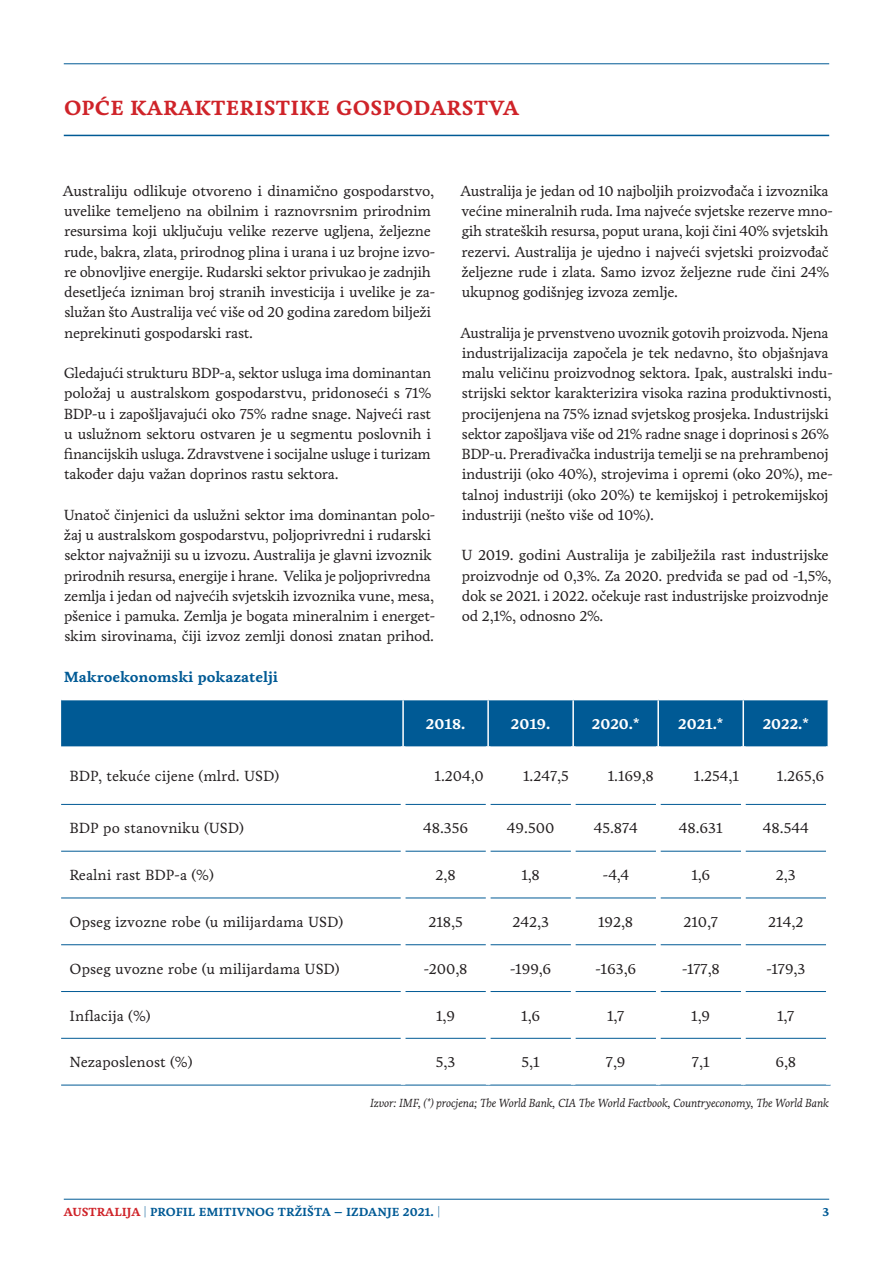
<style>
.page{position:relative;width:893px;height:1263px;background:#fff}
.page>*{position:absolute;margin:0;border:0;box-sizing:border-box;transform-origin:0 0}
.naslov{font:700 21px "Livory";letter-spacing:.015em;color:#cf2329}
.bullet{font:15px/20.2px "Livory";letter-spacing:-.02em;color:#231f20}
.tablica_1_stupac_bol{font:15px "Livory";color:#231f20}
.tekst{font:700 15px "Livory";color:#fff}
.podnaslov{font:700 15px "Livory";color:#005a95}
.bullet-2{font:italic 12px "Livory";letter-spacing:-.02em;color:#231f20}
.t1{font:700 12px "Livory";color:#005a95}
.s1{color:#cf2329}
.s2{font-weight:400}
</style>
<div class="page">
<hr style="left:64px;top:1199px;width:765px;height:1px;background:#005a95">
<hr style="left:64px;top:63px;width:765px;height:1px;background:#005a95">
<hr style="left:64px;top:135px;width:765px;height:1px;background:#005a95">
<div style="left:61px;top:700px;width:766px;height:46px;background:#005a95"></div>
<hr style="left:61px;top:804px;width:340px;height:1px;background:#005a95">
<hr style="left:405px;top:804px;width:81px;height:1px;background:#005a95">
<hr style="left:490px;top:804px;width:81px;height:1px;background:#005a95">
<hr style="left:575px;top:804px;width:81px;height:1px;background:#005a95">
<hr style="left:660px;top:804px;width:81px;height:1px;background:#005a95">
<hr style="left:745px;top:804px;width:81px;height:1px;background:#005a95">
<hr style="left:61px;top:851px;width:340px;height:1px;background:#005a95">
<hr style="left:405px;top:851px;width:81px;height:1px;background:#005a95">
<hr style="left:490px;top:851px;width:81px;height:1px;background:#005a95">
<hr style="left:575px;top:851px;width:81px;height:1px;background:#005a95">
<hr style="left:660px;top:851px;width:81px;height:1px;background:#005a95">
<hr style="left:745px;top:851px;width:81px;height:1px;background:#005a95">
<hr style="left:61px;top:897px;width:340px;height:1px;background:#005a95">
<hr style="left:405px;top:897px;width:81px;height:1px;background:#005a95">
<hr style="left:490px;top:897px;width:81px;height:1px;background:#005a95">
<hr style="left:575px;top:897px;width:81px;height:1px;background:#005a95">
<hr style="left:660px;top:897px;width:81px;height:1px;background:#005a95">
<hr style="left:745px;top:897px;width:81px;height:1px;background:#005a95">
<hr style="left:61px;top:944px;width:340px;height:1px;background:#005a95">
<hr style="left:405px;top:944px;width:81px;height:1px;background:#005a95">
<hr style="left:490px;top:944px;width:81px;height:1px;background:#005a95">
<hr style="left:575px;top:944px;width:81px;height:1px;background:#005a95">
<hr style="left:660px;top:944px;width:81px;height:1px;background:#005a95">
<hr style="left:745px;top:944px;width:81px;height:1px;background:#005a95">
<hr style="left:61px;top:991px;width:340px;height:1px;background:#005a95">
<hr style="left:405px;top:991px;width:81px;height:1px;background:#005a95">
<hr style="left:490px;top:991px;width:81px;height:1px;background:#005a95">
<hr style="left:575px;top:991px;width:81px;height:1px;background:#005a95">
<hr style="left:660px;top:991px;width:81px;height:1px;background:#005a95">
<hr style="left:745px;top:991px;width:81px;height:1px;background:#005a95">
<hr style="left:61px;top:1038px;width:340px;height:1px;background:#005a95">
<hr style="left:405px;top:1038px;width:81px;height:1px;background:#005a95">
<hr style="left:490px;top:1038px;width:81px;height:1px;background:#005a95">
<hr style="left:575px;top:1038px;width:81px;height:1px;background:#005a95">
<hr style="left:660px;top:1038px;width:81px;height:1px;background:#005a95">
<hr style="left:745px;top:1038px;width:81px;height:1px;background:#005a95">
<hr style="left:61px;top:1085px;width:342px;height:1px;background:#005a95">
<hr style="left:403px;top:1085px;width:85px;height:1px;background:#005a95">
<hr style="left:488px;top:1085px;width:85px;height:1px;background:#005a95">
<hr style="left:573px;top:1085px;width:85px;height:1px;background:#005a95">
<hr style="left:658px;top:1085px;width:85px;height:1px;background:#005a95">
<hr style="left:743px;top:1085px;width:87px;height:1px;background:#005a95">
<hr style="left:402px;top:700px;width:2px;height:46px;background:#fff">
<hr style="left:487px;top:700px;width:2px;height:46px;background:#fff">
<hr style="left:572px;top:700px;width:2px;height:46px;background:#fff">
<hr style="left:657px;top:700px;width:2px;height:46px;background:#fff">
<hr style="left:742px;top:700px;width:2px;height:46px;background:#fff">
<p class="naslov" style="left:64px;top:95px;width:456px">OPĆE KARAKTERISTIKE GOSPODARSTVA</p>
<p class="bullet" style="left:63px;top:181px;width:374px">Australiju odlikuje otvoreno i dinamično gospodarstvo, uvelike temeljeno na obilnim i raznovrsnim prirodnim resursima koji uključuju velike rezerve ugljena, željezne rude, bakra, zlata, prirodnog plina i urana i uz brojne izvo&shy;re obnovljive energije. Rudarski sektor privukao je zadnjih desetljeća izniman broj stranih investicija i uvelike je za&shy;služan što Australija već više od 20 godina zaredom bilježi neprekinuti gospodarski rast.</p>
<p class="bullet" style="left:64px;top:363px;width:369px;text-align:justify">Gledajući strukturu BDP-a, sektor usluga ima dominantan položaj u australskom gospodarstvu, pridonoseći s 71% BDP-u i zapošljavajući oko 75% radne snage. Najveći rast u uslužnom sektoru ostvaren je u segmentu poslovnih i financijskih usluga. Zdravstvene i socijalne usluge i turizam također daju važan doprinos rastu sektora.</p>
<p class="bullet" style="left:64px;top:505px;width:373px">Unatoč činjenici da uslužni sektor ima dominantan polo&shy;žaj u australskom gospodarstvu, poljoprivredni i rudarski sektor najvažniji su u izvozu. Australija je glavni izvoznik prirodnih resursa, energije i hrane. Velika je poljoprivredna zemlja i jedan od najvećih svjetskih izvoznika vune, mesa, pšenice i pamuka. Zemlja je bogata mineralnim i energet&shy;skim sirovinama, čiji izvoz zemlji donosi znatan prihod.</p>
<p class="podnaslov" style="left:64px;top:668px;width:216px">Makroekonomski pokazatelji</p>
<p class="bullet" style="left:460px;top:181px;width:374px">Australija je jedan od 10 najboljih proizvođača i izvoznika većine mineralnih ruda. Ima najveće svjetske rezerve mno&shy;gih strateških resursa, poput urana, koji čini 40% svjetskih rezervi. Australija je ujedno i najveći svjetski proizvođač željezne rude i zlata. Samo izvoz željezne rude čini 24% ukupnog godišnjeg izvoza zemlje.</p>
<p class="bullet" style="left:460px;top:322px;width:374px">Australija je prvenstveno uvoznik gotovih proizvoda. Njena industrijalizacija započela je tek nedavno, što objašnjava malu veličinu proizvodnog sektora. Ipak, australski indu&shy;strijski sektor karakterizira visoka razina produktivnosti, procijenjena na 75% iznad svjetskog prosjeka. Industrijski sektor zapošljava više od 21% radne snage i doprinosi s 26% BDP-u. Prerađivačka industrija temelji se na prehrambenoj industriji (oko 40%), strojevima i opremi (oko 20%), me&shy;talnoj industriji (oko 20%) te kemijskoj i petrokemijskoj industriji (nešto više od 10%).</p>
<p class="bullet" style="left:461px;top:545px;width:372px">U 2019. godini Australija je zabilježila rast industrijske proizvodnje od 0,3%. Za 2020. predviđa se pad od -1,5%, dok se 2021. i 2022. očekuje rast industrijske proizvodnje od 2,1%, odnosno 2%.</p>
<p class="tekst" style="left:426px;top:714px;width:41px">2018.</p>
<p class="tekst" style="left:511px;top:714px;width:41px">2019.</p>
<p class="tekst" style="left:592px;top:714px;width:49px">2020.*</p>
<p class="tekst" style="left:678px;top:714px;width:47px">2021.*</p>
<p class="tekst" style="left:763px;top:714px;width:48px">2022.*</p>
<p class="tablica_1_stupac_bol" style="left:70px;top:767px;width:211px">BDP, tekuće cijene (mlrd. USD)</p>
<p class="tablica_1_stupac_bol" style="left:435px;top:767px;width:51px">1.204,0</p>
<p class="tablica_1_stupac_bol" style="left:523px;top:767px;width:47px">1.247,5</p>
<p class="tablica_1_stupac_bol" style="left:608px;top:767px;width:48px">1.169,8</p>
<p class="tablica_1_stupac_bol" style="left:694px;top:767px;width:47px">1.254,1</p>
<p class="tablica_1_stupac_bol" style="left:777px;top:767px;width:49px">1.265,6</p>
<p class="tablica_1_stupac_bol" style="left:70px;top:819px;width:176px">BDP po stanovniku (USD)</p>
<p class="tablica_1_stupac_bol" style="left:423px;top:819px;width:47px">48.356</p>
<p class="tablica_1_stupac_bol" style="left:507px;top:819px;width:49px">49.500</p>
<p class="tablica_1_stupac_bol" style="left:594px;top:819px;width:45px">45.874</p>
<p class="tablica_1_stupac_bol" style="left:679px;top:819px;width:45px">48.631</p>
<p class="tablica_1_stupac_bol" style="left:763px;top:819px;width:47px">48.544</p>
<p class="tablica_1_stupac_bol" style="left:70px;top:866px;width:146px">Realni rast BDP-a (%)</p>
<p class="tablica_1_stupac_bol" style="left:435px;top:866px;width:22px">2,8</p>
<p class="tablica_1_stupac_bol" style="left:521px;top:866px;width:20px">1,8</p>
<p class="tablica_1_stupac_bol" style="left:602px;top:866px;width:28px">-4,4</p>
<p class="tablica_1_stupac_bol" style="left:691px;top:866px;width:20px">1,6</p>
<p class="tablica_1_stupac_bol" style="left:776px;top:866px;width:21px">2,3</p>
<p class="tablica_1_stupac_bol" style="left:70px;top:913px;width:275px">Opseg izvozne robe (u milijardama USD)</p>
<p class="tablica_1_stupac_bol" style="left:428px;top:913px;width:36px">218,5</p>
<p class="tablica_1_stupac_bol" style="left:512px;top:913px;width:38px">242,3</p>
<p class="tablica_1_stupac_bol" style="left:598px;top:913px;width:37px">192,8</p>
<p class="tablica_1_stupac_bol" style="left:683px;top:913px;width:36px">210,7</p>
<p class="tablica_1_stupac_bol" style="left:768px;top:913px;width:37px">214,2</p>
<p class="tablica_1_stupac_bol" style="left:70px;top:960px;width:271px">Opseg uvozne robe (u milijardama USD)</p>
<p class="tablica_1_stupac_bol" style="left:424px;top:960px;width:46px">-200,8</p>
<p class="tablica_1_stupac_bol" style="left:510px;top:960px;width:43px">-199,6</p>
<p class="tablica_1_stupac_bol" style="left:595px;top:960px;width:42px">-163,6</p>
<p class="tablica_1_stupac_bol" style="left:682px;top:960px;width:40px">-177,8</p>
<p class="tablica_1_stupac_bol" style="left:766px;top:960px;width:41px">-179,3</p>
<p class="tablica_1_stupac_bol" style="left:70px;top:1006px;width:83px">Inflacija (%)</p>
<p class="tablica_1_stupac_bol" style="left:436px;top:1006px;width:20px">1,9</p>
<p class="tablica_1_stupac_bol" style="left:521px;top:1006px;width:20px">1,6</p>
<p class="tablica_1_stupac_bol" style="left:607px;top:1006px;width:19px">1,7</p>
<p class="tablica_1_stupac_bol" style="left:691px;top:1006px;width:20px">1,9</p>
<p class="tablica_1_stupac_bol" style="left:777px;top:1006px;width:19px">1,7</p>
<p class="tablica_1_stupac_bol" style="left:70px;top:1053px;width:124px">Nezaposlenost (%)</p>
<p class="tablica_1_stupac_bol" style="left:436px;top:1053px;width:21px">5,3</p>
<p class="tablica_1_stupac_bol" style="left:522px;top:1053px;width:20px">5,1</p>
<p class="tablica_1_stupac_bol" style="left:606px;top:1053px;width:21px">7,9</p>
<p class="tablica_1_stupac_bol" style="left:692px;top:1053px;width:19px">7,1</p>
<p class="tablica_1_stupac_bol" style="left:775px;top:1053px;width:22px">6,8</p>
<p class="bullet-2" style="left:370px;top:1096px;width:460px">Izvor: IMF, (*) procjena; The World Bank, CIA The World Factbook, Countryeconomy, The World Bank</p>
<p class="t1" style="left:64px;top:1205px;width:378px"><span class="s1">AUSTRALIJA</span> <span class="s2">|</span> PROFIL EMITIVNOG TRŽIŠTA – IZDANJE 2021. <span class="s2">|</span></p>
<p class="t1" style="left:822px;top:1205px;width:8px">3</p>
</div>
